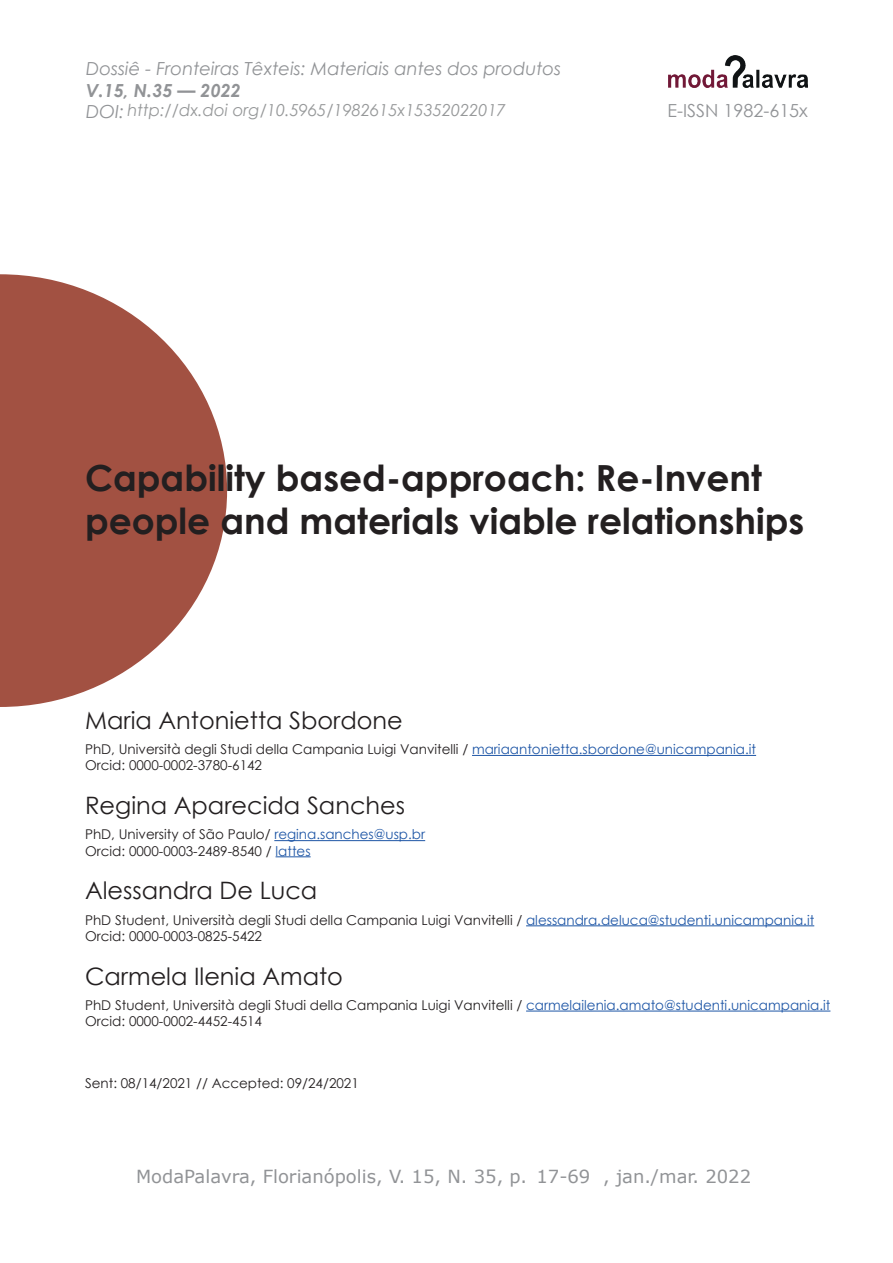
<style>
.page{position:relative;width:893px;height:1263px;background:#fff}
.page>*{position:absolute;margin:0;border:0;box-sizing:border-box;transform-origin:0 0}
.t1{font:700 36px/43.2px "Century Gothic";color:#231f20}
.t2{font:24px "Century Gothic";color:#231f20}
.t3{font:18px "Verdana";color:#919396}
.t4{font:italic 18px "Century Gothic";color:#919396}
.t5{font:18px "Century Gothic";color:#919396}
.t6{font:italic 700 18px "Century Gothic";color:#919396}
.t7{font:italic 16.5px "Century Gothic";color:#969899}
.t8{font:13.5px/16.2px "Century Gothic";color:#231f20}
.s1{color:#1e56a6}
</style>
<div class="page">
<img style="left:669px;top:56px;width:139px;height:32px">
<svg style="left:0;top:274px;width:227px;height:433px;fill:#a25142"></svg>
<hr style="left:472px;top:755px;width:284px;height:1px;background:#1e56a6">
<hr style="left:274px;top:840px;width:151px;height:1px;background:#1e56a6">
<hr style="left:276px;top:856px;width:35px;height:1px;background:#1e56a6">
<hr style="left:526px;top:925px;width:288px;height:1px;background:#1e56a6">
<hr style="left:526px;top:1011px;width:304px;height:1px;background:#1e56a6">
<h3 class="t4" style="left:86px;top:56px;width:477px">Dossiê - Fronteiras Têxteis: Materiais antes dos produtos</h3>
<h3 class="t6" style="left:86px;top:77px;width:156px">V.15, N.35 — 2022</h3>
<h3 class="t4" style="left:86px;top:99px;width:40px">DOI:</h3>
<h3 class="t5" style="left:668px;top:98px;width:142px">E-ISSN 1982-615x</h3>
<p class="t7" style="left:128px;top:98px;width:380px">http://dx.doi org/10.5965/1982615x15352022017</p>
<h1 class="t1" style="left:85px;top:455px;width:721px">Capability based-approach: Re-Invent people and materials viable relationships</h1>
<h2 class="t2" style="left:85px;top:703px;width:319px">Maria Antonietta Sbordone</h2>
<p class="t8" style="left:85px;top:741px;width:673px">PhD, Università degli Studi della Campania Luigi Vanvitelli / <span class="s1">mariaantonietta.sbordone@unicampania.it<br></span>Orcid: 0000-0002-3780-6142</p>
<h2 class="t2" style="left:85px;top:789px;width:322px">Regina Aparecida Sanches</h2>
<p class="t8" style="left:85px;top:826px;width:342px">PhD, University of São Paulo/ <span class="s1">regina.sanches@usp.br<br></span>Orcid: 0000-0003-2489-8540 / <span class="s1">lattes</span></p>
<h2 class="t2" style="left:85px;top:874px;width:234px">Alessandra De Luca</h2>
<p class="t8" style="left:85px;top:911px;width:731px">PhD Student, Università degli Studi della Campania Luigi Vanvitelli / <span class="s1">alessandra.deluca@studenti.unicampania.it<br></span>Orcid: 0000-0003-0825-5422</p>
<h2 class="t2" style="left:85px;top:959px;width:259px">Carmela Ilenia Amato</h2>
<p class="t8" style="left:85px;top:996px;width:747px">PhD Student, Università degli Studi della Campania Luigi Vanvitelli / <span class="s1">carmelailenia.amato@studenti.unicampania.it<br></span>Orcid: 0000-0002-4452-4514</p>
<p class="t8" style="left:85px;top:1075px;width:275px">Sent: 08/14/2021 // Accepted: 09/24/2021</p>
<h3 class="t3" style="left:136px;top:1165px;width:392px">ModaPalavra, Florianópolis, V. 15, N. 35, p.</h3>
<h3 class="t3" style="left:603px;top:1165px;width:150px">, jan./mar. 2022</h3>
<h3 class="t3" style="left:536px;top:1165px;width:55px">17-69</h3>
</div>
